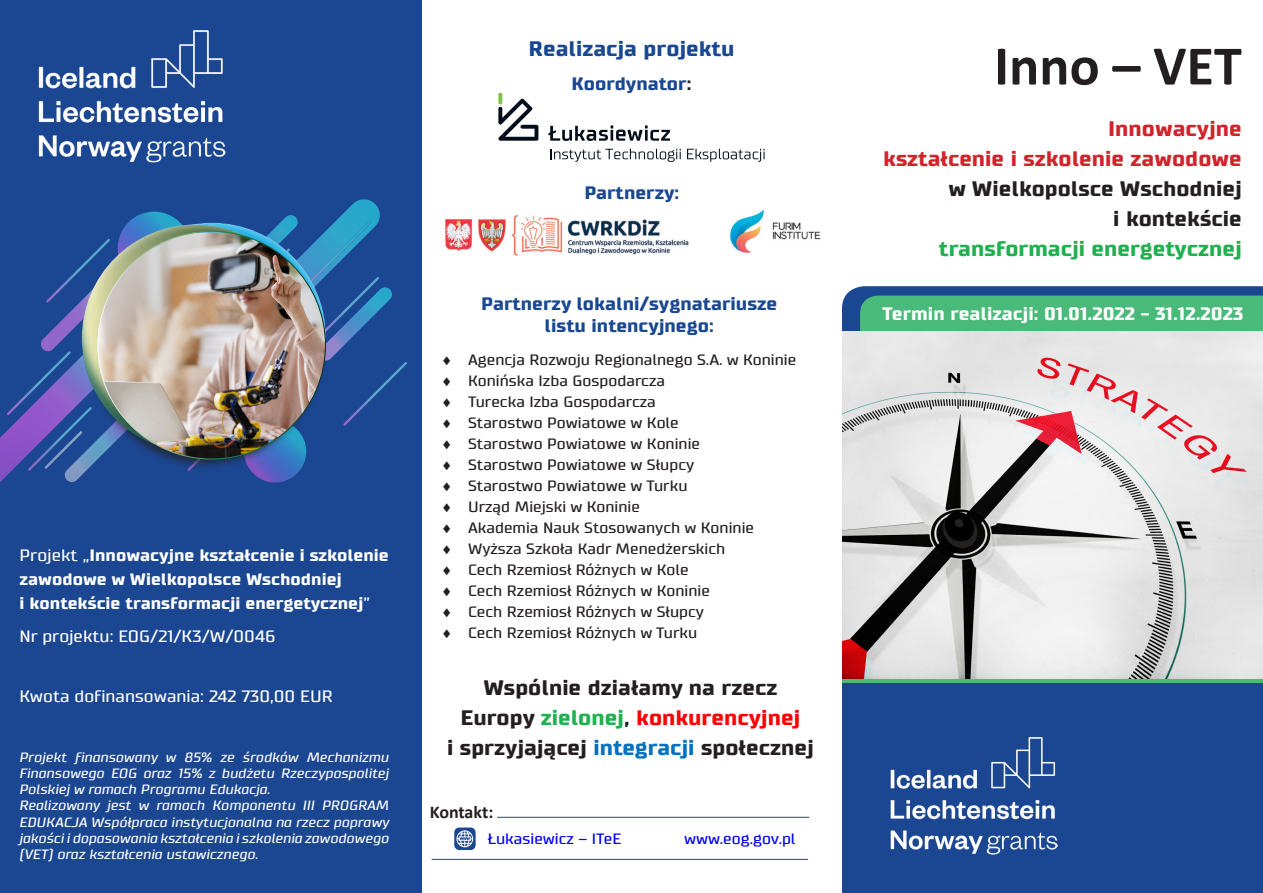
<style>
.page{position:relative;width:1263px;height:893px;background:#fff}
.page>*{position:absolute;margin:0;border:0;box-sizing:border-box;transform-origin:0 0}
.t1{font:700 56.25px "Calibri";color:#231f20}
.t2{font:700 21px/30px "Supermolot";color:#231f20;text-align:right}
.t3{font:700 21px/30px "Supermolot";color:#d1232a;text-align:right}
.t4{font:700 21px "Supermolot";color:#1fb04f}
.t5{font:700 21px "Supermolot";color:#194792}
.t6{font:700 18px/21.6px "Supermolot";color:#194792;text-align:center}
.t7{font:700 18px "Supermolot";color:#fff}
.t8{font:700 18px "Calibri";letter-spacing:-.005em;color:#231f20}
.t9{font:700 16.5px/24px "Supermolot";color:#fff}
.t10{font:16.5px "Supermolot";color:#fff}
.t11{font:15px/21px "Supermolot";color:#231f20}
.t12{font:15px "Supermolot";color:#00f}
.t13{font:italic 13.5px/16.2px "Supermolot";color:#fff}
.s1{font-weight:400}
.s2{color:#231f20}
.s3{color:#1fb04f}
.s4{color:#f00}
.s5{color:#0070c0}
</style>
<div class="page">
<div style="left:0;top:0;width:421px;height:893px;background:#1b4691"></div>
<img style="left:38px;top:31px;width:187px;height:131px">
<div style="left:842px;top:363px;width:421px;height:530px;background:#1b4691"></div>
<img style="left:890px;top:737px;width:167px;height:118px">
<svg style="left:454px;top:827px;width:22px;height:23px"></svg>
<img style="left:444px;top:209px;width:377px;height:47px">
<svg style="left:548px;top:125px;width:122px;height:16px"></svg>
<svg style="left:550px;top:149px;width:131px;height:13px"></svg>
<svg style="left:687px;top:149px;width:77px;height:13px"></svg>
<svg style="left:498px;top:98px;width:40px;height:43px"></svg>
<svg style="left:498px;top:93px;width:4px;height:11px"></svg>
<svg style="left:842px;top:286px;width:421px;height:45px;background:#3f9f80"></svg>
<div style="left:842px;top:661px;width:421px;height:21px;background:linear-gradient(to right,#49ba79,#49ba79)"></div>
<img style="left:335px;top:199px;width:45px;height:31px">
<img style="left:283px;top:215px;width:15px;height:5px">
<img style="left:328px;top:287px;width:64px;height:73px">
<img style="left:47px;top:303px;width:32px;height:32px">
<img style="left:0;top:335px;width:79px;height:147px">
<img style="left:64px;top:471px;width:22px;height:11px">
<img style="left:28px;top:407px;width:56px;height:64px">
<img style="left:46px;top:268px;width:33px;height:35px">
<img style="left:7px;top:351px;width:64px;height:64px">
<img style="left:328px;top:222px;width:43px;height:51px">
<img style="left:343px;top:362px;width:64px;height:64px">
<img style="left:328px;top:277px;width:51px;height:64px">
<svg style="left:244px;top:420px;width:62px;height:63px"></svg>
<svg style="left:118px;top:212px;width:72px;height:72px"></svg>
<div style="left:84px;top:227px;width:244px;height:244px;background:#231f20;opacity:.75"></div>
<div style="left:79px;top:222px;width:231px;height:231px;background:#00575b;opacity:.75"></div>
<img style="left:98px;top:233px;width:227px;height:226px">
<img style="left:842px;top:331px;width:421px;height:347px">
<hr style="left:497px;top:817px;width:312px;height:1px;background:#194792">
<hr style="left:432px;top:859px;width:376px;height:1px;background:#194792">
<p class="t9" style="left:19px;top:543px;width:371px"><span class="s1">Projekt „</span>Innowacyjne kształcenie i szkolenie zawodowe w Wielkopolsce Wschodniej<br>i kontekście transformacji energetycznej<span class="s1">”</span></p>
<p class="t10" style="left:19px;top:626px;width:257px">Nr projektu: EOG/21/K3/W/0046</p>
<p class="t10" style="left:19px;top:686px;width:315px">Kwota dofinansowania: 242 730,00 EUR</p>
<p class="t13" style="left:19px;top:749px;width:371px">Projekt finansowany w 85% ze środków Mechanizmu Finansowego EOG oraz 15% z budżetu Rzeczypospolitej Polskiej w ramach Programu Edukacja.<br>Realizowany jest w ramach Komponentu III PROGRAM EDUKACJA Współpraca instytucjonalna na rzecz poprawy jakości i dopasowania kształcenia i szkolenia zawodowego (VET) oraz kształcenia ustawicznego.</p>
<h2 class="t5" style="left:528px;top:36px;width:208px">Realizacja projektu</h2>
<p class="t6" style="left:572px;top:73px;width:121px">Koordynator<span class="s2">:</span></p>
<p class="t6" style="left:584px;top:182px;width:96px">Partnerzy:</p>
<p class="t6" style="left:481px;top:293px;width:298px">Partnerzy lokalni/sygnatariusze listu intencyjnego:</p>
<p class="t11" style="left:441px;top:350px;width:357px">♦ Agencja Rozwoju Regionalnego S.A. w Koninie ♦ Konińska Izba Gospodarcza<br>♦ Turecka Izba Gospodarcza<br>♦ Starostwo Powiatowe w Kole<br>♦ Starostwo Powiatowe w Koninie<br>♦ Starostwo Powiatowe w Słupcy<br>♦ Starostwo Powiatowe w Turku<br>♦ Urząd Miejski w Koninie<br>♦ Akademia Nauk Stosowanych w Koninie<br>♦ Wyższa Szkoła Kadr Menedżerskich<br>♦ Cech Rzemiosł Różnych w Kole<br>♦ Cech Rzemiosł Różnych w Koninie<br>♦ Cech Rzemiosł Różnych w Słupcy<br>♦ Cech Rzemiosł Różnych w Turku</p>
<h2 class="t2" style="left:447px;top:673px;width:368px;text-align:center">Wspólnie działamy na rzecz<br>Europy <span class="s3">zielonej</span>, <span class="s4">konkurencyjnej<br></span>i sprzyjającej <span class="s5">integracji</span> społecznej</h2>
<p class="t8" style="left:430px;top:800px;width:65px">Kontakt:</p>
<p class="t12" style="left:488px;top:830px;width:135px">Łukasiewicz – ITeE</p>
<p class="t12" style="left:684px;top:830px;width:113px">www.eog.gov.pl</p>
<h1 class="t1" style="left:994px;top:30px;width:249px">Inno – VET</h1>
<h2 class="t3" style="left:883px;top:114px;width:360px">Innowacyjne<br>kształcenie i szkolenie zawodowe</h2>
<h2 class="t2" style="left:949px;top:174px;width:295px">w Wielkopolsce Wschodniej i kontekście</h2>
<h2 class="t4" style="left:939px;top:236px;width:304px">transformacji energetycznej</h2>
<p class="t7" style="left:882px;top:303px;width:363px">Termin realizacji: 01.01.2022 - 31.12.2023</p>
</div>
